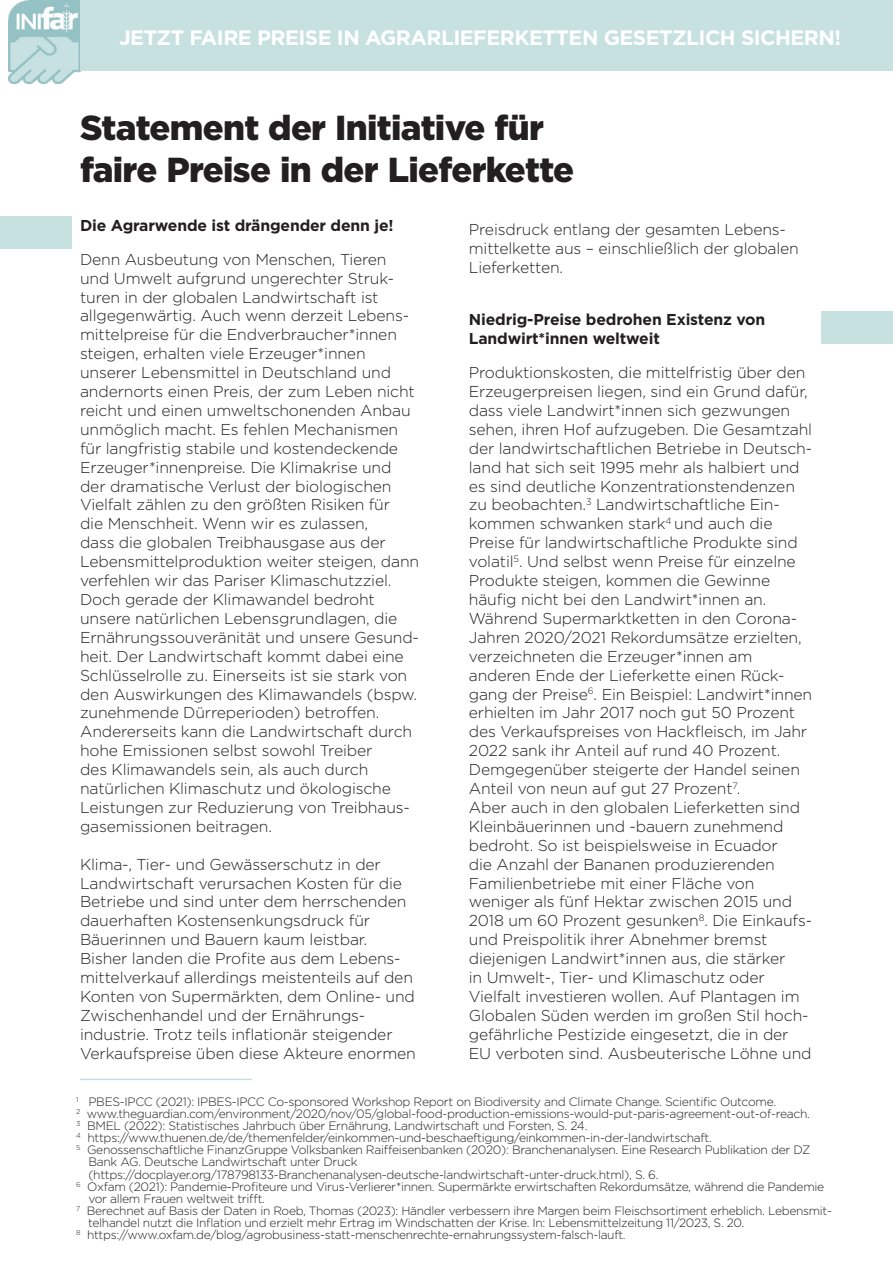
<style>
.page{position:relative;width:893px;height:1263px;background:#fff}
.page>*{position:absolute;margin:0;border:0;box-sizing:border-box;transform-origin:0 0}
.t1{font:900 34.65px/41.5px "Gotham";letter-spacing:-.02em;color:#231f20}
.t2{font:700 20.85px "Gotham";letter-spacing:-.025em;color:#fff}
.t3{font:300 15.75px/18.9px "Gotham";letter-spacing:-.01em;color:#231f20}
.t4{font:700 15.75px/18.9px "Gotham";letter-spacing:-.01em;color:#231f20}
.t5{font:300 12.15px "Gotham";letter-spacing:-.025em;color:#231f20}
.t6{font:300 12px "Gotham";letter-spacing:-.025em;color:#231f20}
</style>
<div class="page">
<img style="left:9px;top:0;width:71px;height:83px">
<div style="left:80px;top:0;width:813px;height:71px;background:#c7e1e1"></div>
<div style="left:0;top:216px;width:71px;height:33px;background:#c7e1e1"></div>
<div style="left:822px;top:311px;width:71px;height:33px;background:#c7e1e1"></div>
<hr style="left:80px;top:1079px;width:172px;height:1px;background:#c7e1e1">
<h2 class="t2" style="left:119px;top:23px;width:724px">JETZT FAIRE PREISE IN AGRARLIEFERKETTEN GESETZLICH SICHERN!</h2>
<h1 class="t1" style="left:80px;top:107px;width:496px">Statement der Initiative für faire Preise in der Lieferkette</h1>
<p class="t4" style="left:80px;top:216px;width:315px">Die Agrarwende ist drängender denn je!</p>
<p class="t3" style="left:80px;top:249px;width:341px">Denn Ausbeutung von Menschen, Tieren und Umwelt aufgrund ungerechter Struk&shy;turen in der globalen Landwirtschaft ist allgegenwärtig. Auch wenn derzeit Lebens&shy;mittelpreise für die Endverbraucher*innen steigen, erhalten viele Erzeuger*innen unserer Lebensmittel in Deutschland und andernorts einen Preis, der zum Leben nicht reicht und einen umweltschonenden Anbau unmöglich macht. Es fehlen Mechanismen für langfristig stabile und kostendeckende Erzeuger*innenpreise. Die Klimakrise und der dramatische Verlust der biologischen Vielfalt zählen zu den größten Risiken für<br>die Menschheit. Wenn wir es zulassen,<br>dass die globalen Treibhausgase aus der Lebensmittelproduktion weiter steigen, dann verfehlen wir das Pariser Klimaschutzziel.<br>Doch gerade der Klimawandel bedroht unsere natürlichen Lebensgrundlagen, die Ernährungssouveränität und unsere Gesund&shy;heit. Der Landwirtschaft kommt dabei eine Schlüsselrolle zu. Einerseits ist sie stark von den Auswirkungen des Klimawandels (bspw. zunehmende Dürreperioden) betroffen.<br>Andererseits kann die Landwirtschaft durch hohe Emissionen selbst sowohl Treiber<br>des Klimawandels sein, als auch durch natürlichen Klimaschutz und ökologische Leistungen zur Reduzierung von Treibhaus&shy;gasemissionen beitragen.</p>
<p class="t3" style="left:80px;top:854px;width:337px">Klima-, Tier- und Gewässerschutz in der Landwirtschaft verursachen Kosten für die Betriebe und sind unter dem herrschenden dauerhaften Kostensenkungsdruck für Bäuerinnen und Bauern kaum leistbar.<br>Bisher landen die Profite aus dem Lebens&shy;mittelverkauf allerdings meistenteils auf den Konten von Supermärkten, dem Online- und Zwischenhandel und der Ernährungs&shy;industrie. Trotz teils inflationär steigender Verkaufspreise üben diese Akteure enormen</p>
<p class="t3" style="left:469px;top:219px;width:332px">Preisdruck entlang der gesamten Lebens&shy;mittelkette aus – einschließlich der globalen<br>Lieferketten.</p>
<p class="t4" style="left:469px;top:310px;width:298px">Niedrig-Preise bedrohen Existenz von<br>Landwirt*innen weltweit</p>
<p class="t3" style="left:469px;top:363px;width:345px">Produktionskosten, die mittelfristig über den Erzeugerpreisen liegen, sind ein Grund dafür, dass viele Landwirt*innen sich gezwungen sehen, ihren Hof aufzugeben. Die Gesamtzahl der landwirtschaftlichen Betriebe in Deutsch&shy;land hat sich seit 1995 mehr als halbiert und es sind deutliche Konzentrationstendenzen zu beobachten.<sup>3</sup> Landwirtschaftliche Ein&shy;kommen schwanken stark<sup>4</sup> und auch die Preise für landwirtschaftliche Produkte sind volatil<sup>5</sup>. Und selbst wenn Preise für einzelne Produkte steigen, kommen die Gewinne häufig nicht bei den Landwirt*innen an.<br>Während Supermarktketten in den Corona-Jahren 2020/2021 Rekordumsätze erzielten, verzeichneten die Erzeuger*innen am anderen Ende der Lieferkette einen Rück&shy;gang der Preise<sup>6</sup>. Ein Beispiel: Landwirt*innen erhielten im Jahr 2017 noch gut 50 Prozent des Verkaufspreises von Hackfleisch, im Jahr 2022 sank ihr Anteil auf rund 40 Prozent.<br>Demgegenüber steigerte der Handel seinen Anteil von neun auf gut 27 Prozent<sup>7</sup>.<br>Aber auch in den globalen Lieferketten sind Kleinbäuerinnen und -bauern zunehmend bedroht. So ist beispielsweise in Ecuador<br>die Anzahl der Bananen produzierenden Familienbetriebe mit einer Fläche von weniger als fünf Hektar zwischen 2015 und 2018 um 60 Prozent gesunken<sup>8</sup>. Die Einkaufs&shy;und Preispolitik ihrer Abnehmer bremst diejenigen Landwirt*innen aus, die stärker<br>in Umwelt-, Tier- und Klimaschutz oder Vielfalt investieren wollen. Auf Plantagen im Globalen Süden werden im großen Stil hoch&shy;gefährliche Pestizide eingesetzt, die in der EU verboten sind. Ausbeuterische Löhne und</p>
<p class="t5" style="left:76px;top:1094px;width:701px"><sup>1</sup> PBES-IPCC (2021): IPBES-IPCC Co-sponsored Workshop Report on Biodiversity and Climate Change. Scientific Outcome.</p>
<p class="t5" style="left:76px;top:1106px;width:735px"><sup>2</sup> www.theguardian.com/environment/2020/nov/05/global-food-production-emissions-would-put-paris-agreement-out-of-reach.</p>
<p class="t5" style="left:76px;top:1118px;width:513px"><sup>3</sup> BMEL (2022): Statistisches Jahrbuch über Ernährung, Landwirtschaft und Forsten, S. 24.</p>
<p class="t5" style="left:76px;top:1130px;width:637px"><sup>4</sup> https://www.thuenen.de/de/themenfelder/einkommen-und-beschaeftigung/einkommen-in-der-landwirtschaft.</p>
<p class="t5" style="left:76px;top:1142px;width:736px"><sup>5</sup> Genossenschaftliche FinanzGruppe Volksbanken Raiffeisenbanken (2020): Branchenanalysen. Eine Research Publikation der DZ</p>
<p class="t5" style="left:88px;top:1154px;width:271px">Bank AG. Deutsche Landwirtschaft unter Druck</p>
<p class="t5" style="left:88px;top:1166px;width:572px">(https://docplayer.org/178798133-Branchenanalysen-deutsche-landwirtschaft-unter-druck.html), S. 6.</p>
<p class="t5" style="left:76px;top:1179px;width:750px"><sup>6</sup> Oxfam (2021): Pandemie-Profiteure und Virus-Verlierer*innen. Supermärkte erwirtschaften Rekordumsätze, während die Pandemie</p>
<p class="t5" style="left:88px;top:1191px;width:178px">vor allem Frauen weltweit trifft.</p>
<p class="t6" style="left:76px;top:1203px;width:757px"><sup>7</sup> Berechnet auf Basis der Daten in Roeb, Thomas (2023): Händler verbessern ihre Margen beim Fleischsortiment erheblich. Lebensmit-</p>
<p class="t6" style="left:88px;top:1215px;width:657px">telhandel nutzt die Inflation und erzielt mehr Ertrag im Windschatten der Krise. In: Lebensmittelzeitung 11/2023, S. 20.</p>
<p class="t6" style="left:76px;top:1227px;width:551px"><sup>8</sup> https://www.oxfam.de/blog/agrobusiness-statt-menschenrechte-ernahrungssystem-falsch-lauft.</p>
</div>
